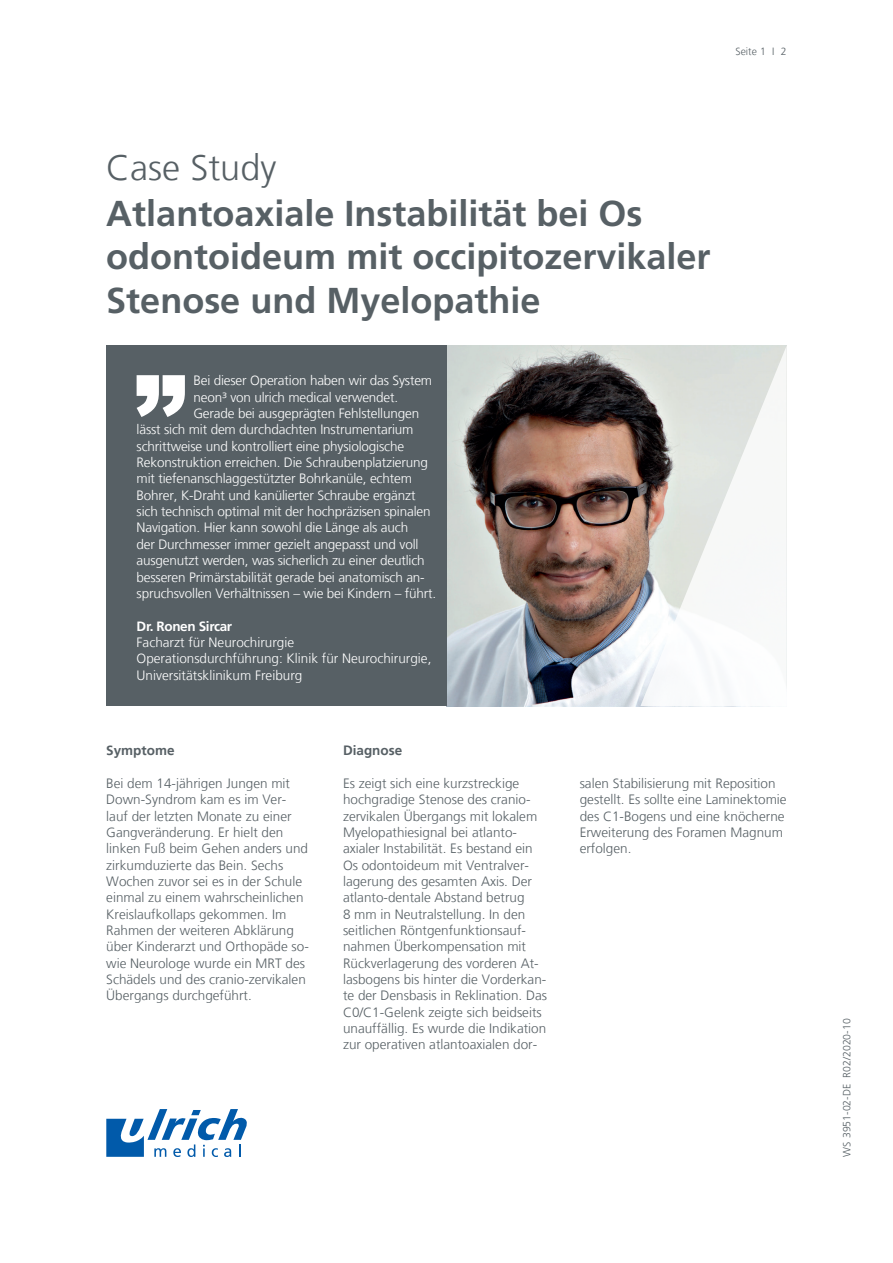
<style>
.page{position:relative;width:893px;height:1263px;background:#fff}
.page>*{position:absolute;margin:0;border:0;box-sizing:border-box;transform-origin:0 0}
.t1{font:700 36px/43.2px "Frutiger LT Com";color:#576065}
.t2{font:300 36px "Frutiger LT";color:#576065}
.t3{font:300 13.5px/16.4px "Frutiger LT";color:#576065}
.t4{font:300 13.5px/16.4px "Frutiger LT";letter-spacing:-.01em;color:#fff}
.t5{font:700 13.5px "Frutiger LT";color:#576065}
.t6{font:700 13.5px "Frutiger LT Com";letter-spacing:-.025em;color:#fff}
.t7{font:300 10.5px "Frutiger LT";color:#576065}
</style>
<div class="page">
<svg style="left:106px;top:1109px;width:141px;height:48px"></svg>
<img style="left:446px;top:345px;width:194px;height:361px">
<div style="left:106px;top:345px;width:340px;height:361px;background:#576065"></div>
<svg style="left:640px;top:345px;width:147px;height:361px;fill:#f6f7f6"></svg>
<svg style="left:137px;top:375px;width:48px;height:42px"></svg>
<p class="t7" style="left:735px;top:45px;width:53px">Seite 1 I 2</p>
<h1 class="t2" style="left:106px;top:147px;width:172px">Case Study</h1>
<h1 class="t1" style="left:106px;top:192px;width:606px">Atlantoaxiale Instabilität bei Os odontoideum mit occipitozervikaler<br>Stenose und Myelopathie</h1>
<p class="t4" style="left:193px;top:373px;width:240px">Bei dieser Operation haben wir das System</p>
<p class="t4" style="left:193px;top:389px;width:206px">neon³ von ulrich medical verwendet.</p>
<p class="t4" style="left:193px;top:405px;width:227px">Gerade bei ausgeprägten Fehlstellungen</p>
<p class="t4" style="left:137px;top:422px;width:278px">lässt sich mit dem durchdachten Instrumentarium</p>
<p class="t4" style="left:137px;top:438px;width:269px">schrittweise und kontrolliert eine physiologische</p>
<p class="t4" style="left:137px;top:454px;width:293px">Rekonstruktion erreichen. Die Schraubenplatzierung</p>
<p class="t4" style="left:137px;top:471px;width:277px">mit tiefenanschlaggestützter Bohrkanüle, echtem</p>
<p class="t4" style="left:137px;top:487px;width:280px">Bohrer, K-Draht und kanülierter Schraube ergänzt</p>
<p class="t4" style="left:137px;top:503px;width:296px">sich technisch optimal mit der hochpräzisen spinalen</p>
<p class="t4" style="left:137px;top:520px;width:273px">Navigation. Hier kann sowohl die Länge als auch</p>
<p class="t4" style="left:137px;top:536px;width:283px">der Durchmesser immer gezielt angepasst und voll</p>
<p class="t4" style="left:137px;top:552px;width:290px">ausgenutzt werden, was sicherlich zu einer deutlich</p>
<p class="t4" style="left:137px;top:569px;width:290px">besseren Primärstabilität gerade bei anatomisch an-</p>
<p class="t4" style="left:137px;top:585px;width:301px">spruchsvollen Verhältnissen – wie bei Kindern – führt.</p>
<p class="t6" style="left:137px;top:618px;width:97px">Dr. Ronen Sircar</p>
<p class="t4" style="left:137px;top:634px;width:296px">Facharzt für Neurochirurgie<br>Operationsdurchführung: Klinik für Neurochirurgie,<br>Universitätsklinikum Freiburg</p>
<p class="t5" style="left:106px;top:742px;width:70px">Symptome</p>
<p class="t3" style="left:106px;top:775px;width:204px">Bei dem 14-jährigen Jungen mit<br>Down-Syndrom kam es im Ver&shy;lauf der letzten Monate zu einer<br>Gangveränderung. Er hielt den linken Fuß beim Gehen anders und zirkumduzierte das Bein. Sechs<br>Wochen zuvor sei es in der Schule einmal zu einem wahrscheinlichen<br>Kreislaufkollaps gekommen. Im<br>Rahmen der weiteren Abklärung über Kinderarzt und Orthopäde so&shy;wie Neurologe wurde ein MRT des<br>Schädels und des cranio-zervikalen<br>Übergangs durchgeführt.</p>
<p class="t5" style="left:343px;top:742px;width:61px">Diagnose</p>
<p class="t3" style="left:343px;top:775px;width:206px">Es zeigt sich eine kurzstreckige hochgradige Stenose des cranio&shy;zervikalen Übergangs mit lokalem Myelopathiesignal bei atlanto&shy;axialer Instabilität. Es bestand ein Os odontoideum mit Ventralver&shy;lagerung des gesamten Axis. Der atlanto-dentale Abstand betrug<br>8 mm in Neutralstellung. In den seitlichen Röntgenfunktionsauf&shy;nahmen Überkompensation mit Rückverlagerung des vorderen At&shy;lasbogens bis hinter die Vorderkan&shy;te der Densbasis in Reklination. Das C0/C1-Gelenk zeigte sich beidseits unauffällig. Es wurde die Indikation zur operativen atlantoaxialen dor-</p>
<p class="t3" style="left:580px;top:775px;width:208px">salen Stabilisierung mit Reposition gestellt. Es sollte eine Laminektomie des C1-Bogens und eine knöcherne<br>Erweiterung des Foramen Magnum erfolgen.</p>
<p class="t7" style="left:841px;top:1157px;width:140px;rotate:-90deg">WS 3951-02-DE R02/2020-10</p>
</div>
